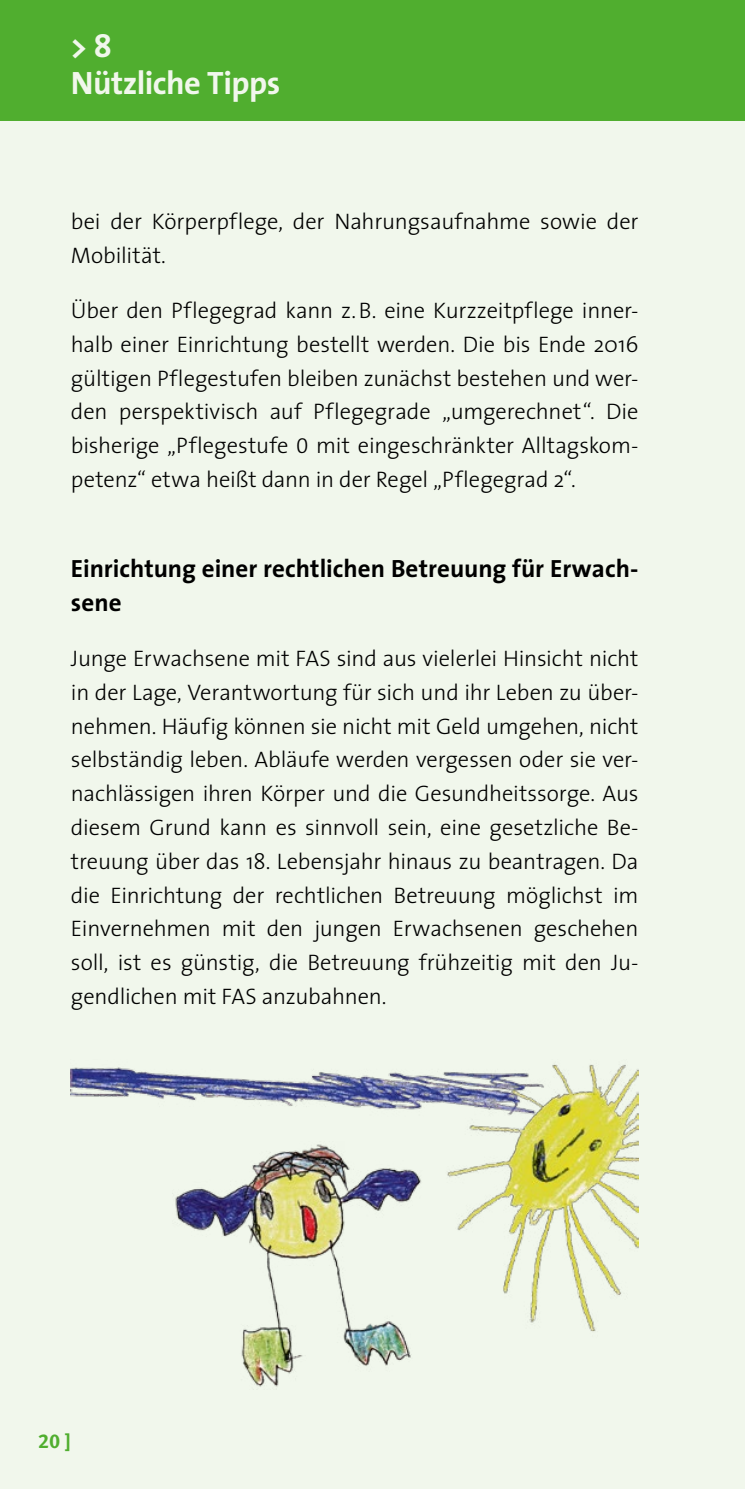
<style>
.page{position:relative;width:745px;height:1489px;background:#fff}
.page>*{position:absolute;margin:0;border:0;box-sizing:border-box;transform-origin:0 0}
.t1{font:700 32.5px/37.5px "The Sans";letter-spacing:-.015em;color:#f1f7ec}
.t2{font:700 25px/33.8px "The Sans";color:#000}
.t3{font:300 22.5px/33.8px "The Sans";letter-spacing:-.005em;color:#000;text-align:justify}
.t4{font:20px "Meta Bold LF";color:#50ae2f}
.s1{font-family:"The Sans B3"}
</style>
<div class="page">
<div style="left:0;top:0;width:744px;height:1488px;background:#f1f7ec"></div>
<div style="left:0;top:0;width:744px;height:120px;background:#50ae2f"></div>
<img style="left:71px;top:1064px;width:567px;height:268px">
<img style="left:172px;top:1141px;width:251px;height:246px">
<h1 class="t1" style="left:71px;top:26px;width:211px">&gt; 8<br>Nützliche Tipps</h1>
<p class="t3" style="left:71px;top:204px;width:568px">bei der Körperpflege, der Nahrungsaufnahme sowie der<br>Mobilität.</p>
<p class="t3" style="left:71px;top:293px;width:568px">Über den Pflegegrad kann z.B. eine Kurzzeitpflege inner&shy;halb einer Einrichtung bestellt werden. Die bis Ende 2016 gültigen Pflegestufen bleiben zunächst bestehen und wer&shy;den perspektivisch auf Pflegegrade „umgerechnet“. Die bisherige „Pflegestufe <span class="s1">0</span> mit eingeschränkter Alltagskom&shy;petenz“ etwa heißt dann in der Regel „Pflegegrad 2“.</p>
<p class="t2" style="left:71px;top:551px;width:568px">Einrichtung einer rechtlichen Betreuung für Erwach&shy;sene</p>
<p class="t3" style="left:71px;top:641px;width:568px">Junge Erwachsene mit FAS sind aus vielerlei Hinsicht nicht in der Lage, Verantwortung für sich und ihr Leben zu über&shy;nehmen. Häufig können sie nicht mit Geld umgehen, nicht selbständig leben. Abläufe werden vergessen oder sie ver&shy;nachlässigen ihren Körper und die Gesundheitssorge. Aus diesem Grund kann es sinnvoll sein, eine gesetzliche Be&shy;treuung über das 18. Lebensjahr hinaus zu beantragen. Da die Einrichtung der rechtlichen Betreuung möglichst im Einvernehmen mit den jungen Erwachsenen geschehen soll, ist es günstig, die Betreuung frühzeitig mit den Ju&shy;gendlichen mit FAS anzubahnen.</p>
<p class="t4" style="left:38px;top:1428px;width:34px">20 ]</p>
</div>
